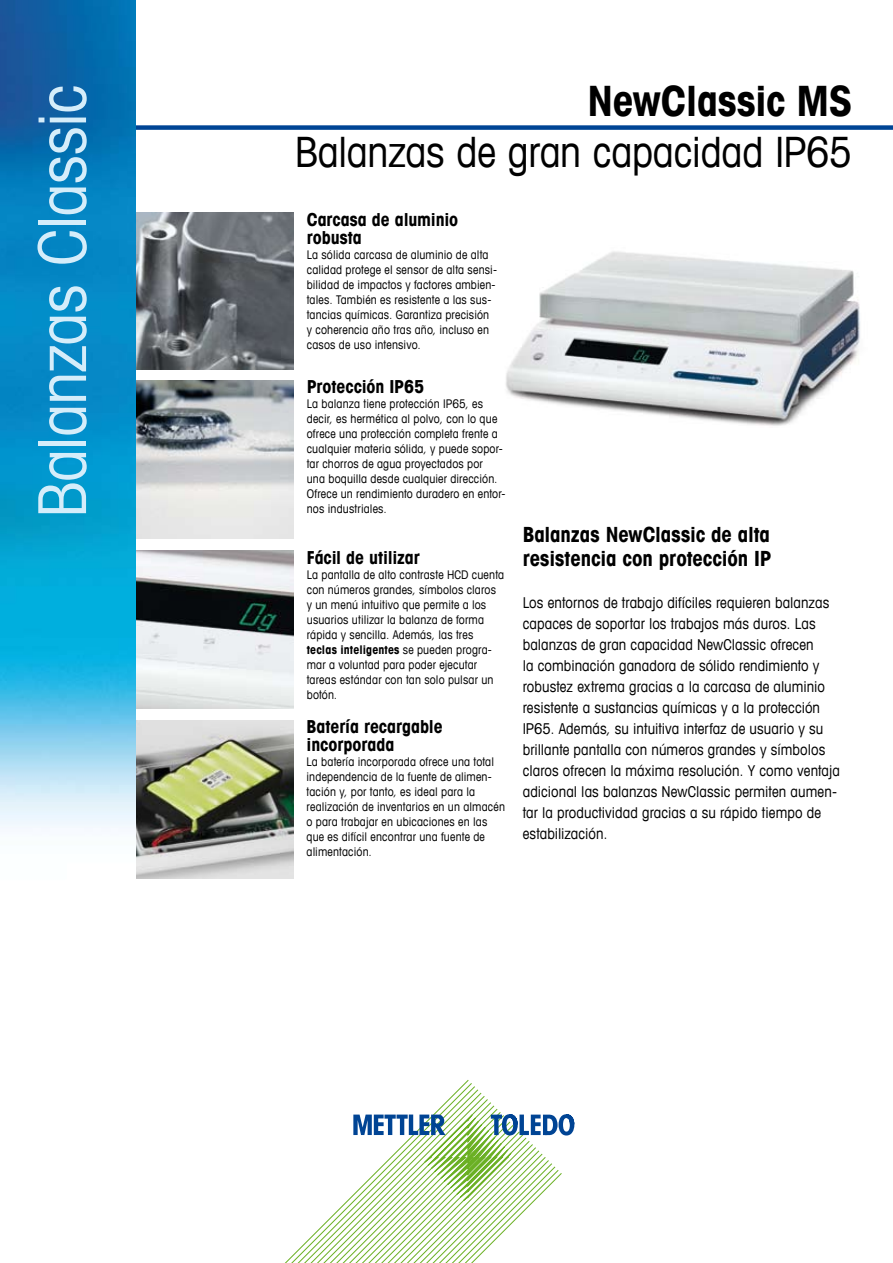
<style>
.page{position:relative;width:893px;height:1263px;background:#fff}
.page>*{position:absolute;margin:0;border:0;box-sizing:border-box;transform-origin:0 0}
.t1{font:condensed 66px "Avant Garde Com";letter-spacing:-.015em;color:#d5edfa}
.t2{font:condensed 42px "Avant Garde Com";letter-spacing:-.01em;color:#000}
.t3{font:700 condensed 42px "Avant Garde Com";letter-spacing:-.01em;color:#000}
.t4{font:700 condensed 21px/24px "Avant Garde Com";letter-spacing:-.005em;color:#000}
.t5{font:700 condensed 18px/18px "Avant Garde Com";letter-spacing:-.005em;color:#000}
.t6{font:condensed 15px/21px "Avant Garde Com";letter-spacing:.005em;color:#000}
.t7{font:condensed 12px/15px "Avant Garde Com";letter-spacing:.015em;color:#000}
.s1{font-weight:700}
</style>
<div class="page">
<img style="left:136px;top:720px;width:157px;height:158px">
<img style="left:136px;top:380px;width:157px;height:158px">
<div style="left:111px;top:125px;width:782px;height:5px;background:#004595"></div>
<svg style="left:285px;top:1080px;width:250px;height:183px"></svg>
<svg style="left:353px;top:1114px;width:221px;height:87px"></svg>
<img style="left:506px;top:251px;width:354px;height:175px">
<img style="left:136px;top:213px;width:157px;height:157px">
<img style="left:0;top:0;width:136px;height:828px">
<img style="left:136px;top:551px;width:157px;height:157px">
<h1 class="t1" style="left:22px;top:518px;width:435px;rotate:-90deg">Balanzas Classic</h1>
<h2 class="t3" style="left:587px;top:74px;width:266px">NewClassic MS</h2>
<h2 class="t2" style="left:295px;top:126px;width:559px">Balanzas de gran capacidad IP65</h2>
<h3 class="t5" style="left:307px;top:210px;width:153px">Carcasa de aluminio robusta</h3>
<p class="t7" style="left:307px;top:247px;width:192px">La sólida carcasa de aluminio de alta calidad protege el sensor de alta sensi&shy;bilidad de impactos y factores ambien&shy;tales. También es resistente a las sus&shy;tancias químicas. Garantiza precisión y coherencia año tras año, incluso en casos de uso intensivo.</p>
<h3 class="t5" style="left:307px;top:377px;width:119px">Protección IP65</h3>
<p class="t7" style="left:307px;top:395px;width:200px">La balanza tiene protección IP65, es decir, es hermética al polvo, con lo que ofrece una protección completa frente a cualquier materia sólida, y puede sopor&shy;tar chorros de agua proyectados por<br>una boquilla desde cualquier dirección.<br>Ofrece un rendimiento duradero en entor&shy;nos industriales.</p>
<h3 class="t5" style="left:307px;top:548px;width:114px">Fácil de utilizar</h3>
<p class="t7" style="left:307px;top:567px;width:199px">La pantalla de alto contraste HCD cuenta con números grandes, símbolos claros y un menú intuitivo que permite a los usuarios utilizar la balanza de forma rápida y sencilla. Además, las tres <span class="s1">teclas inteligentes</span> se pueden progra&shy;mar a voluntad para poder ejecutar tareas estándar con tan solo pulsar un botón.</p>
<h3 class="t5" style="left:307px;top:717px;width:138px">Batería recargable incorporada</h3>
<p class="t7" style="left:307px;top:754px;width:200px">La batería incorporada ofrece una total independencia de la fuente de alimen&shy;tación y, por tanto, es ideal para la realización de inventarios en un almacén o para trabajar en ubicaciones en las que es difícil encontrar una fuente de alimentación.</p>
<h3 class="t4" style="left:523px;top:522px;width:250px">Balanzas NewClassic de alta resistencia con protección IP</h3>
<p class="t6" style="left:523px;top:592px;width:319px">Los entornos de trabajo difíciles requieren balanzas capaces de soportar los trabajos más duros. Las balanzas de gran capacidad NewClassic ofrecen<br>la combinación ganadora de sólido rendimiento y robustez extrema gracias a la carcasa de aluminio resistente a sustancias químicas y a la protección IP65. Además, su intuitiva interfaz de usuario y su brillante pantalla con números grandes y símbolos claros ofrecen la máxima resolución. Y como ventaja adicional las balanzas NewClassic permiten aumen&shy;tar la productividad gracias a su rápido tiempo de estabilización.</p>
</div>
